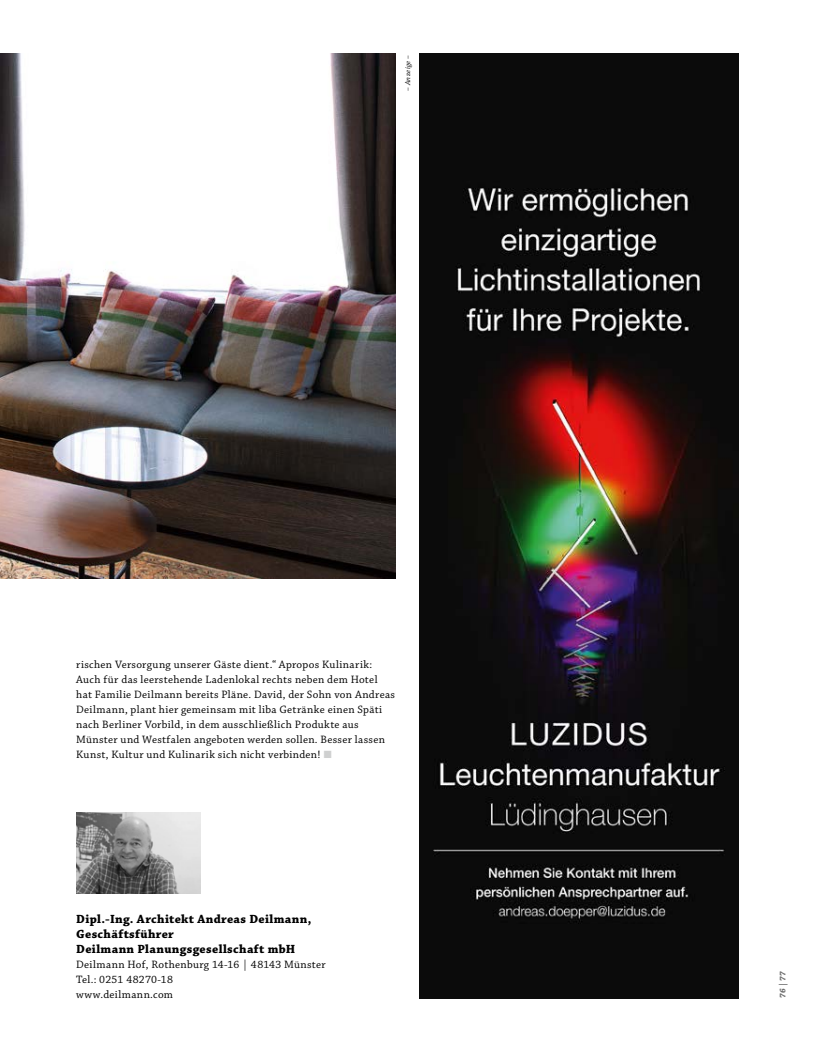
<style>
.page{position:relative;width:815px;height:1063px;background:#fff}
.page>*{position:absolute;margin:0;border:0;box-sizing:border-box;transform-origin:0 0}
.t1{font:700 12.5px/15px "Chaparral Pro";letter-spacing:.03em;color:#000}
.t2{font:11.25px/15px "Chaparral Pro";letter-spacing:.03em;color:#000}
.t3{font:italic 700 8.75px "Chaparral Pro";color:#6e6e6e}
.t4{font:italic 7.5px "Chaparral Pro";letter-spacing:.05em;color:#000}
.s1{color:#cfd0d0}
</style>
<div class="page">
<img style="left:0;top:53px;width:395px;height:525px">
<img style="left:420px;top:53px;width:318px;height:945px">
<img style="left:76px;top:812px;width:124px;height:82px">
<p class="t4" style="left:404px;top:91px;width:37px;rotate:-90deg">– Anzeige –</p>
<p class="t2" style="left:76px;top:658px;width:320px">rischen Versorgung unserer Gäste dient.“ Apropos Kulinarik:<br>Auch für das leerstehende Ladenlokal rechts neben dem Hotel hat Familie Deilmann bereits Pläne. David, der Sohn von Andreas Deilmann, plant hier gemeinsam mit liba Getränke einen Späti nach Berliner Vorbild, in dem ausschließlich Produkte aus Münster und Westfalen angeboten werden sollen. Besser lassen Kunst, Kultur und Kulinarik sich nicht verbinden! <span class="s1">■</span></p>
<p class="t1" style="left:76px;top:912px;width:237px">Dipl.-Ing. Architekt Andreas Deilmann,<br>Geschäftsführer<br>Deilmann Planungsgesellschaft mbH</p>
<p class="t2" style="left:76px;top:958px;width:251px">Deilmann Hof, Rothenburg 14-16 | 48143 Münster<br>Tel.: 0251 48270-18<br>www.deilmann.com</p>
<p class="t3" style="left:778px;top:998px;width:29px;rotate:-90deg">76|77</p>
</div>
